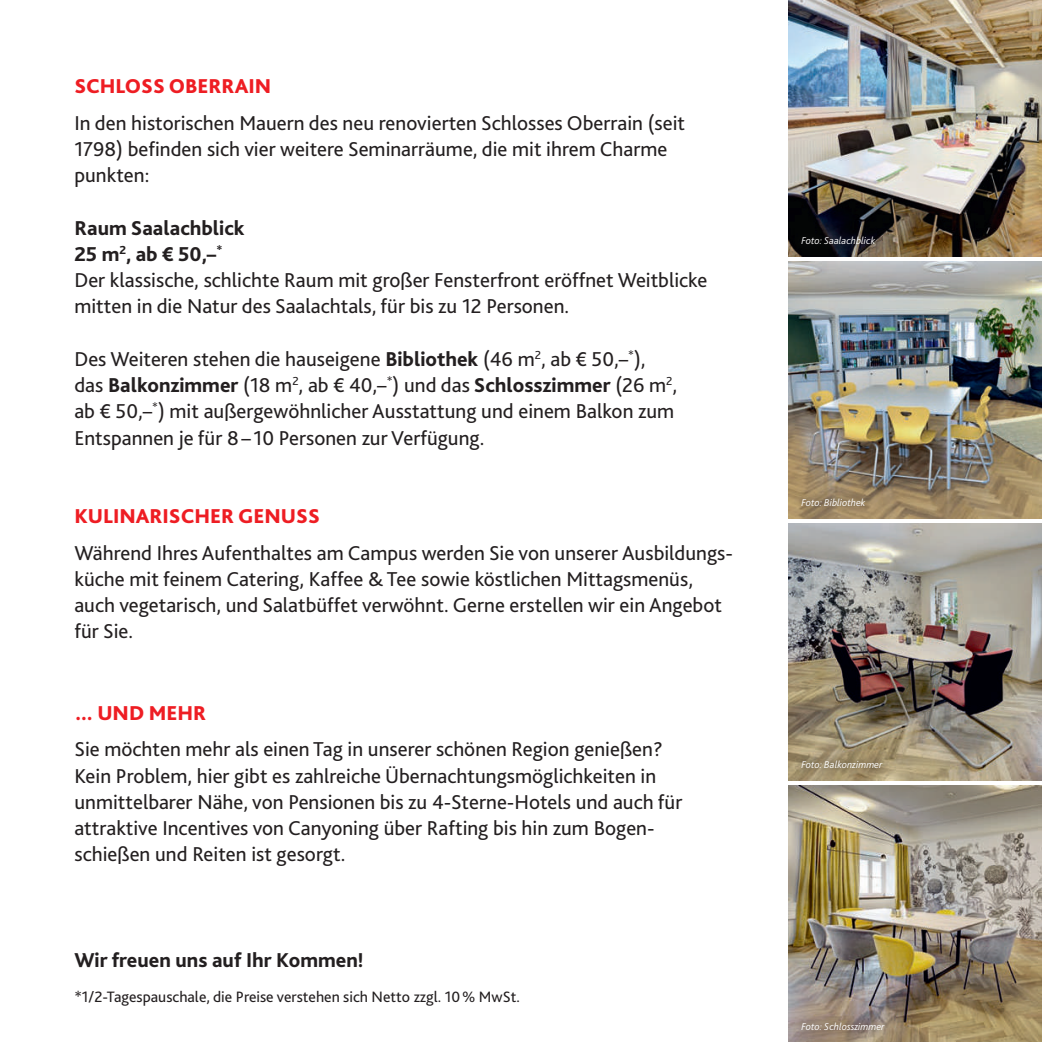
<style>
.page{position:relative;width:1042px;height:1042px;background:#fff}
.page>*{position:absolute;margin:0;border:0;box-sizing:border-box;transform-origin:0 0}
.t1{font:21px/26.2px "Bliss 2";color:#231f20}
.t2{font:800 21px "Bliss 2";color:#ee1d23}
.t3{font:800 21px "Bliss 2";color:#231f20}
.t4{font:15.75px "Bliss 2";color:#231f20}
.t5{font:italic 300 10.5px "Bliss 2";color:#fff}
.s1{font-weight:800}
</style>
<div class="page">
<img style="left:789px;top:0;width:253px;height:257px">
<img style="left:789px;top:262px;width:253px;height:256px">
<img style="left:789px;top:523px;width:253px;height:257px">
<img style="left:789px;top:785px;width:253px;height:257px">
<div style="left:793px;top:1013px;width:99px;height:25px;background:#231f20;opacity:.75"></div>
<div style="left:793px;top:752px;width:96px;height:24px;background:#231f20;opacity:.75"></div>
<div style="left:793px;top:490px;width:79px;height:25px;background:#231f20;opacity:.75"></div>
<div style="left:793px;top:228px;width:89px;height:25px;background:#231f20;opacity:.75"></div>
<p class="t2" style="left:74px;top:73px;width:198px">SCHLOSS OBERRAIN</p>
<p class="t1" style="left:74px;top:109px;width:612px">In den historischen Mauern des neu renovierten Schlosses Oberrain (seit<br>1798) befinden sich vier weitere Seminarräume, die mit ihrem Charme punkten:</p>
<p class="t1" style="left:74px;top:214px;width:634px"><span class="s1">Raum Saalachblick<br>25 m</span><sup>2</sup><span class="s1">, ab € 50,–</span><sup>*<br></sup>Der klassische, schlichte Raum mit großer Fensterfront eröffnet Weitblicke mitten in die Natur des Saalachtals, für bis zu 12 Personen.</p>
<p class="t1" style="left:74px;top:345px;width:604px">Des Weiteren stehen die hauseigene <span class="s1">Bibliothek</span> (46 m<sup>2</sup>, ab € 50,–<sup>*</sup>), das <span class="s1">Balkonzimmer</span> (18 m<sup>2</sup>, ab € 40,–<sup>*</sup>) und das <span class="s1">Schlosszimmer</span> (26 m<sup>2</sup>, ab € 50,–<sup>*</sup>) mit außergewöhnlicher Ausstattung und einem Balkon zum Entspannen je für 8– 10 Personen zur Verfügung.</p>
<p class="t2" style="left:74px;top:503px;width:247px">KULINARISCHER GENUSS</p>
<p class="t1" style="left:74px;top:539px;width:658px">Während Ihres Aufenthaltes am Campus werden Sie von unserer Ausbildungs&shy;küche mit feinem Catering, Kaffee &amp; Tee sowie köstlichen Mittagsmenüs, auch vegetarisch, und Salatbüffet verwöhnt. Gerne erstellen wir ein Angebot für Sie.</p>
<p class="t2" style="left:74px;top:700px;width:133px">… UND MEHR</p>
<p class="t1" style="left:74px;top:736px;width:609px">Sie möchten mehr als einen Tag in unserer schönen Region genießen?<br>Kein Problem, hier gibt es zahlreiche Übernachtungsmöglichkeiten in unmittelbarer Nähe, von Pensionen bis zu 4-Sterne-Hotels und auch für attraktive Incentives von Canyoning über Rafting bis hin zum Bogen&shy;schießen und Reiten ist gesorgt.</p>
<p class="t3" style="left:74px;top:947px;width:291px">Wir freuen uns auf Ihr Kommen!</p>
<p class="t4" style="left:74px;top:986px;width:447px">*1/2-Tagespauschale, die Preise verstehen sich Netto zzgl. 10% MwSt.</p>
<p class="t5" style="left:801px;top:234px;width:75px">Foto: Saalachblick</p>
<p class="t5" style="left:801px;top:496px;width:66px">Foto: Bibliothek</p>
<p class="t5" style="left:801px;top:758px;width:83px">Foto: Balkonzimmer</p>
<p class="t5" style="left:801px;top:1019px;width:85px">Foto: Schlosszimmer</p>
</div>
